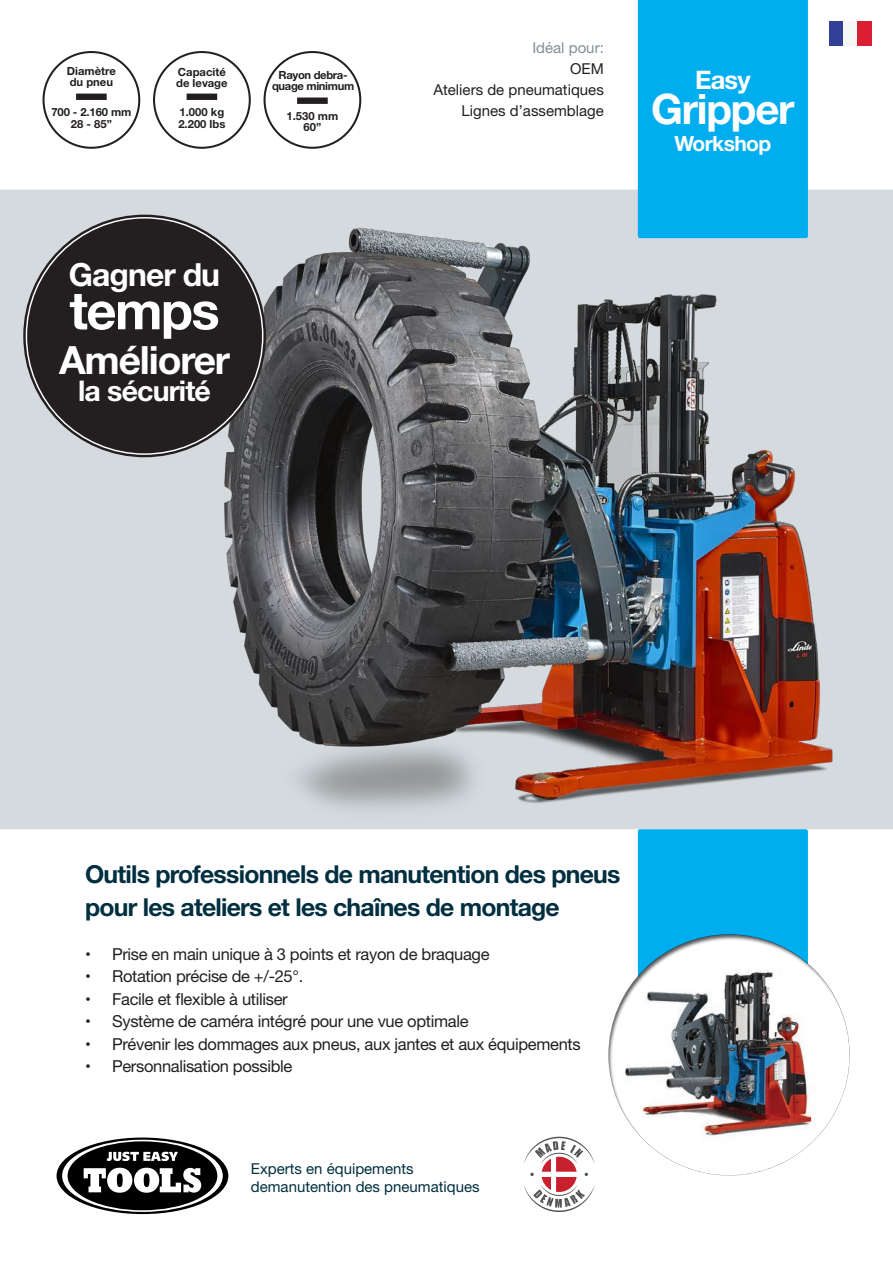
<style>
.page{position:relative;width:893px;height:1263px;background:#fff}
.page>*{position:absolute;margin:0;border:0;box-sizing:border-box;transform-origin:0 0}
.t1{font:700 52.5px "Helvetica Neue";letter-spacing:-.03em;color:#fff}
.t2{font:700 42px "Helvetica Neue";letter-spacing:-.03em;color:#fff}
.t3{font:700 39px "Helvetica Neue";letter-spacing:-.03em;color:#fff}
.t4{font:700 31.8px "Helvetica Neue";letter-spacing:-.03em;color:#fff}
.t5{font:700 28.5px "Helvetica Neue";letter-spacing:-.03em;color:#fff}
.t6{font:700 25.5px "Helvetica Neue";color:#fff}
.t7{font:700 24.75px/33px "Helvetica Neue";letter-spacing:-.03em;color:#012f40}
.t8{font:700 21px "Helvetica Neue";letter-spacing:-.03em;color:#fff}
.t9{font:16.5px "Helvetica Neue";letter-spacing:-.02em;color:#231f20}
.t10{font:15px "Helvetica Neue";color:#012f40}
.t11{font:15px "Helvetica Neue";color:#231f20}
.t12{font:15px "Helvetica Neue";color:#828f96}
.Descriptions_TeX_Gyr{font:700 11.25px/11.2px "Helvetica Neue";color:#231f20}
.Descriptions_TeX_Gyr-2{font:700 11.25px/11.2px "Helvetica Neue";letter-spacing:-.03em;color:#231f20;text-align:center}
</style>
<div class="page">
<div style="left:0;top:190px;width:31px;height:639px;background:#d4dade"></div>
<img style="left:31px;top:190px;width:862px;height:639px">
<div style="left:638px;top:0;width:170px;height:238px;background:#00aeef"></div>
<div style="left:638px;top:829px;width:170px;height:170px;background:#00aeef;border-radius:2px"></div>
<div style="left:607px;top:931px;width:243px;height:245px;background:#231f20;opacity:.75"></div>
<svg style="left:24px;top:215px;width:241px;height:241px;background:#5c595a"></svg>
<div style="left:26px;top:218px;width:237px;height:236px;background:#231f20;border-radius:50%"></div>
<div style="left:829px;top:21px;width:14px;height:25px;background:#313f96"></div>
<div style="left:843px;top:21px;width:14px;height:25px;background:#f5f7f7"></div>
<div style="left:857px;top:21px;width:15px;height:25px;background:#da1e34"></div>
<svg style="left:524px;top:1137px;width:71px;height:75px"></svg>
<svg style="left:57px;top:1137px;width:171px;height:77px"></svg>
<svg style="left:62px;top:1140px;width:161px;height:72px"></svg>
<div style="left:43px;top:51px;width:97px;height:98px;border:2px solid #231f20;border-radius:50%"></div>
<div style="left:76px;top:94px;width:31px;height:6px;background:#231f20"></div>
<div style="left:153px;top:51px;width:98px;height:98px;border:2px solid #231f20;border-radius:50%"></div>
<div style="left:187px;top:94px;width:30px;height:6px;background:#231f20"></div>
<div style="left:264px;top:51px;width:97px;height:98px;border:2px solid #231f20;border-radius:50%"></div>
<div style="left:297px;top:98px;width:31px;height:6px;background:#231f20"></div>
<p class="Descriptions_TeX_Gyr" style="left:67px;top:66px;width:50px">Diamètre du pneu</p>
<p class="Descriptions_TeX_Gyr" style="left:51px;top:107px;width:81px">700 - 2.160 mm</p>
<p class="Descriptions_TeX_Gyr" style="left:71px;top:118px;width:43px">28 - 85”</p>
<p class="Descriptions_TeX_Gyr" style="left:176px;top:66px;width:53px">Capacité de levage</p>
<p class="Descriptions_TeX_Gyr" style="left:180px;top:107px;width:46px">1.000 kg</p>
<p class="Descriptions_TeX_Gyr" style="left:178px;top:118px;width:49px">2.200 lbs</p>
<p class="Descriptions_TeX_Gyr-2" style="left:272px;top:69px;width:84px">Rayon debra&shy;quage minimum</p>
<p class="Descriptions_TeX_Gyr" style="left:287px;top:111px;width:53px">1.530 mm</p>
<p class="Descriptions_TeX_Gyr" style="left:304px;top:122px;width:19px">60”</p>
<p class="t4" style="left:69px;top:250px;width:153px">Gagner du</p>
<p class="t1" style="left:69px;top:269px;width:152px">temps</p>
<p class="t3" style="left:59px;top:330px;width:173px">Améliorer</p>
<p class="t5" style="left:78px;top:369px;width:134px">la sécurité</p>
<p class="t12" style="left:532px;top:36px;width:73px">Idéal pour:</p>
<p class="t11" style="left:570px;top:57px;width:35px">OEM</p>
<p class="t11" style="left:433px;top:78px;width:172px">Ateliers de pneumatiques</p>
<p class="t11" style="left:462px;top:99px;width:144px">Lignes d’assemblage</p>
<p class="t6" style="left:695px;top:60px;width:57px">Easy</p>
<p class="t2" style="left:651px;top:76px;width:145px">Gripper</p>
<p class="t8" style="left:675px;top:127px;width:98px">Workshop</p>
<p class="t7" style="left:85px;top:858px;width:537px">Outils professionnels de manutention des pneus pour les ateliers et les chaînes de montage</p>
<p class="t9" style="left:85px;top:942px;width:406px">• Prise en main unique à 3 points et rayon de braquage</p>
<p class="t9" style="left:85px;top:964px;width:220px">• Rotation précise de +/-25°.</p>
<p class="t9" style="left:85px;top:987px;width:204px">• Facile et flexible à utiliser</p>
<p class="t9" style="left:85px;top:1009px;width:385px">• Système de caméra intégré pour une vue optimale</p>
<p class="t9" style="left:85px;top:1032px;width:497px">• Prévenir les dommages aux pneus, aux jantes et aux équipements</p>
<p class="t9" style="left:85px;top:1054px;width:209px">• Personnalisation possible</p>
<p class="t10" style="left:251px;top:1158px;width:164px">Experts en équipements</p>
<p class="t10" style="left:251px;top:1176px;width:230px">demanutention des pneumatiques</p>
</div>
